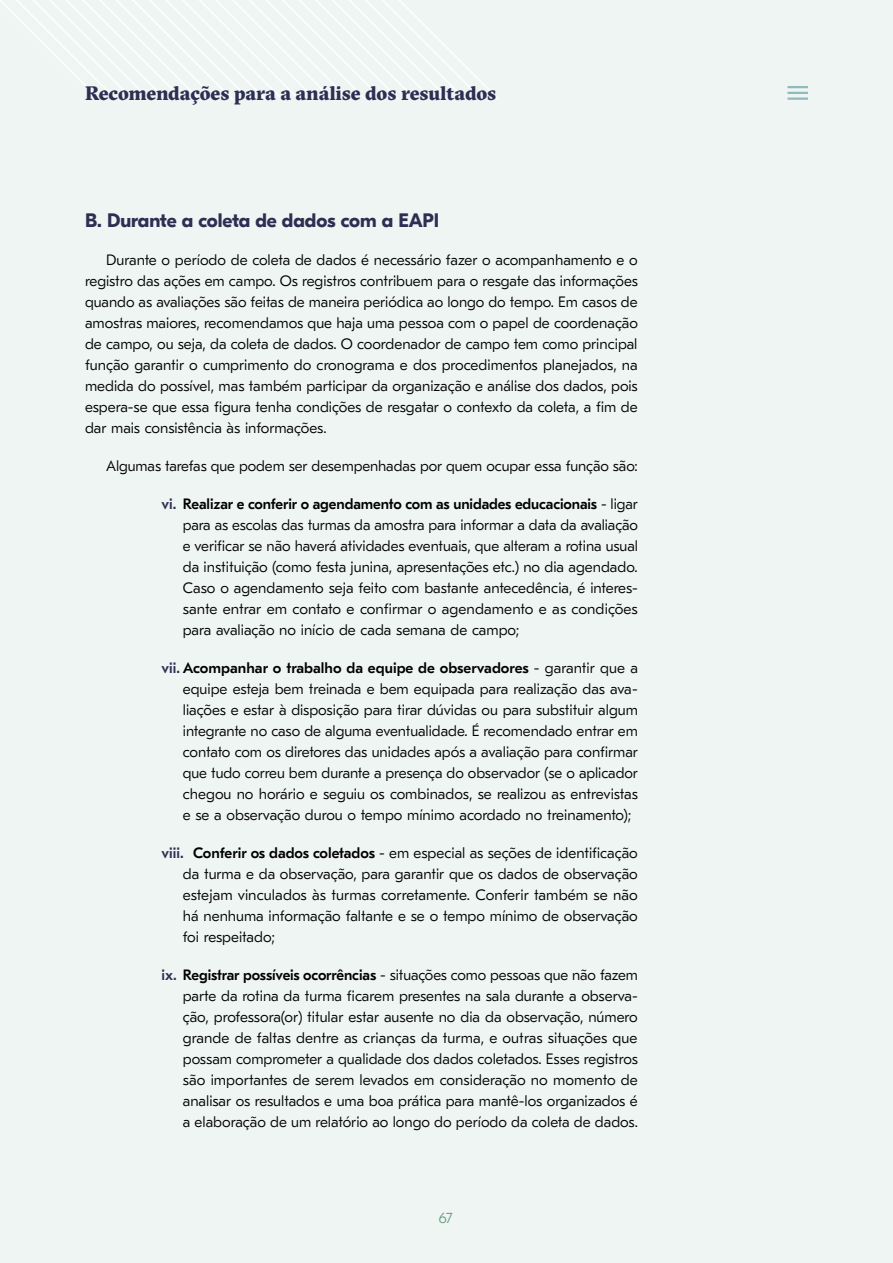
<style>
.page{position:relative;width:893px;height:1263px;background:#eff5f3}
.page>*{position:absolute;margin:0;border:0;box-sizing:border-box;transform-origin:0 0}
.t1{font:900 19.5px "GT Sectra";color:#2c2f53}
.t2{font:700 19.5px "GT Eesti Pro Display";color:#2c2f53}
.t3{font:300 15px/21px "GT Eesti Pro Text";color:#000;text-align:justify}
.t4{font:300 15px "GT Eesti Pro Text";color:#6c9e83}
.s1{font-weight:500;color:#2c2f53}
.s2{font-weight:500}
</style>
<div class="page">
<svg style="left:0;top:0;width:499px;height:100px"></svg>
<hr style="left:787px;top:86px;width:21px;height:2px;background:#8fbbbc">
<hr style="left:787px;top:92px;width:21px;height:2px;background:#8fbbbc">
<hr style="left:787px;top:98px;width:21px;height:2px;background:#8fbbbc">
<h1 class="t1" style="left:85px;top:81px;width:413px">Recomendações para a análise dos resultados</h1>
<h1 class="t2" style="left:85px;top:210px;width:356px">B. Durante a coleta de dados com a EAPI</h1>
<p class="t3" style="left:85px;top:250px;width:554px;text-indent:21px">Durante o período de coleta de dados é necessário fazer o acompanhamento e o registro das ações em campo. Os registros contribuem para o resgate das informações quando as avaliações são feitas de maneira periódica ao longo do tempo. Em casos de amostras maiores, recomendamos que haja uma pessoa com o papel de coordenação de campo, ou seja, da coleta de dados. O coordenador de campo tem como principal função garantir o cumprimento do cronograma e dos procedimentos planejados, na medida do possível, mas também participar da organização e análise dos dados, pois espera-se que essa figura tenha condições de resgatar o contexto da coleta, a fim de dar mais consistência às informações.</p>
<p class="t3" style="left:106px;top:456px;width:533px">Algumas tarefas que podem ser desempenhadas por quem ocupar essa função são:</p>
<p class="t3" style="left:183px;top:494px;width:457px;text-indent:-21px"><span class="s1">vi.</span> <span class="s2">Realizar e conferir o agendamento com as unidades educacionais</span> - ligar para as escolas das turmas da amostra para informar a data da avaliação e verificar se não haverá atividades eventuais, que alteram a rotina usual da instituição (como festa junina, apresentações etc.) no dia agendado.<br>Caso o agendamento seja feito com bastante antecedência, é interes&shy;sante entrar em contato e confirmar o agendamento e as condições para avaliação no início de cada semana de campo;</p>
<p class="t3" style="left:183px;top:658px;width:457px;text-indent:-21px"><span class="s1">vii.</span> <span class="s2">Acompanhar o trabalho da equipe de observadores</span> - garantir que a equipe esteja bem treinada e bem equipada para realização das ava&shy;liações e estar à disposição para tirar dúvidas ou para substituir algum integrante no caso de alguma eventualidade. É recomendado entrar em contato com os diretores das unidades após a avaliação para confirmar que tudo correu bem durante a presença do observador (se o aplicador chegou no horário e seguiu os combinados, se realizou as entrevistas e se a observação durou o tempo mínimo acordado no treinamento);</p>
<p class="t3" style="left:183px;top:843px;width:456px;text-indent:-21px"><span class="s1">viii.</span> <span class="s2">Conferir os dados coletados</span> - em especial as seções de identificação da turma e da observação, para garantir que os dados de observação estejam vinculados às turmas corretamente. Conferir também se não há nenhuma informação faltante e se o tempo mínimo de observação foi respeitado;</p>
<p class="t3" style="left:183px;top:965px;width:457px;text-indent:-21px"><span class="s1">ix.</span> <span class="s2">Registrar possíveis ocorrências</span> - situações como pessoas que não fazem parte da rotina da turma ficarem presentes na sala durante a observa&shy;ção, professora(or) titular estar ausente no dia da observação, número grande de faltas dentre as crianças da turma, e outras situações que possam comprometer a qualidade dos dados coletados. Esses registros são importantes de serem levados em consideração no momento de analisar os resultados e uma boa prática para mantê-los organizados é a elaboração de um relatório ao longo do período da coleta de dados.</p>
<p class="t4" style="left:439px;top:1210px;width:15px">67</p>
</div>
